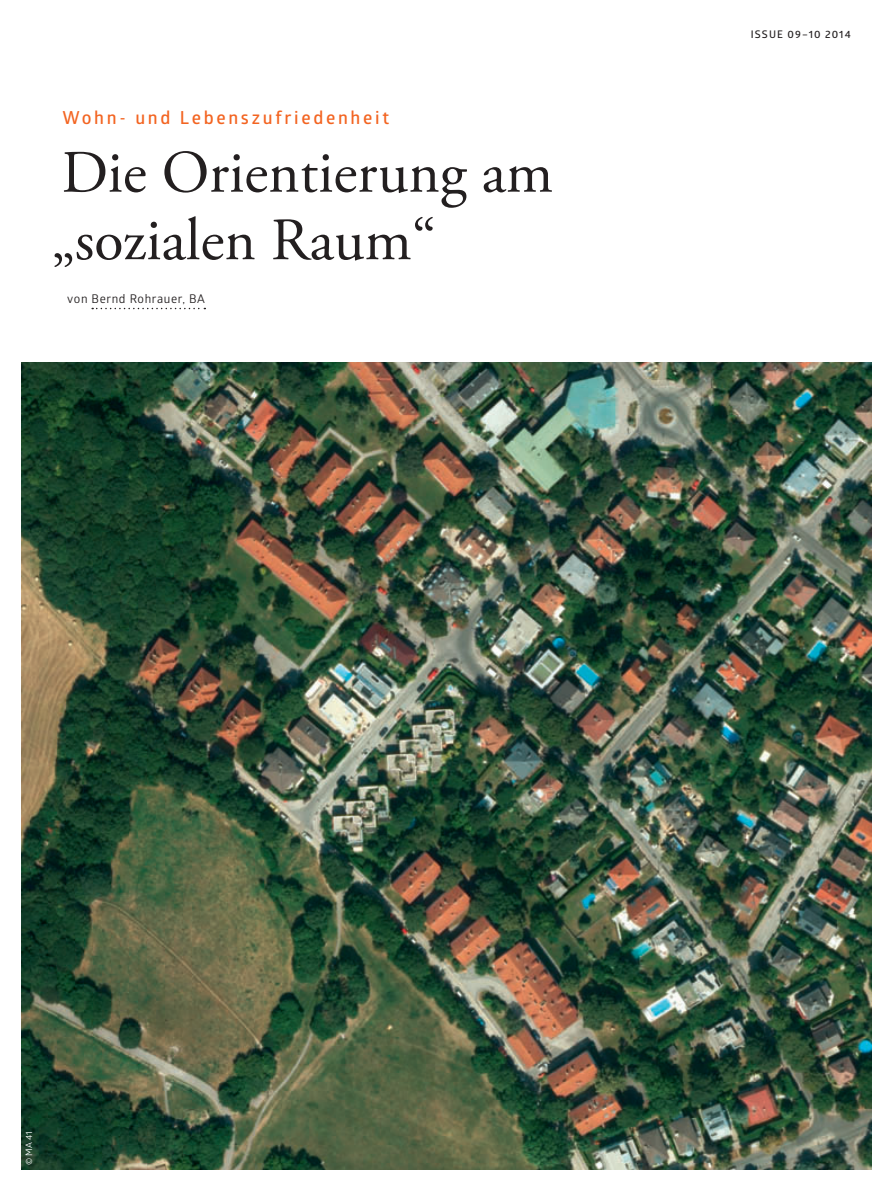
<style>
.page{position:relative;width:893px;height:1191px;background:#fff}
.page>*{position:absolute;margin:0;border:0;box-sizing:border-box;transform-origin:0 0}
.t1{font:60px/67.5px "Adobe Garamond Pro";color:#231f20}
.t2{font:600 18px "Glober";letter-spacing:.15em;color:#f36421}
.t3{font:12px "Glober";letter-spacing:.05em;color:#231f20}
.t4{font:600 10.5px "Glober";letter-spacing:.1em;color:#231f20}
.t5{font:9px "Glober";color:#fff}
</style>
<div class="page">
<svg style="left:92px;top:308px;width:113px;height:1px"></svg>
<img style="left:21px;top:363px;width:851px;height:806px">
<p class="t2" style="left:62px;top:105px;width:328px">Wohn- und Lebenszufriedenheit</p>
<p class="t1" style="left:52px;top:141px;width:503px">Die Orientierung am „sozialen Raum“</p>
<p class="t3" style="left:67px;top:290px;width:139px">von Bernd Rohrauer, BA</p>
<p class="t4" style="left:751px;top:27px;width:102px">ISSUE 09–10 2014</p>
<p class="t5" style="left:23px;top:1165px;width:35px;rotate:-90deg">© MA 41</p>
</div>
